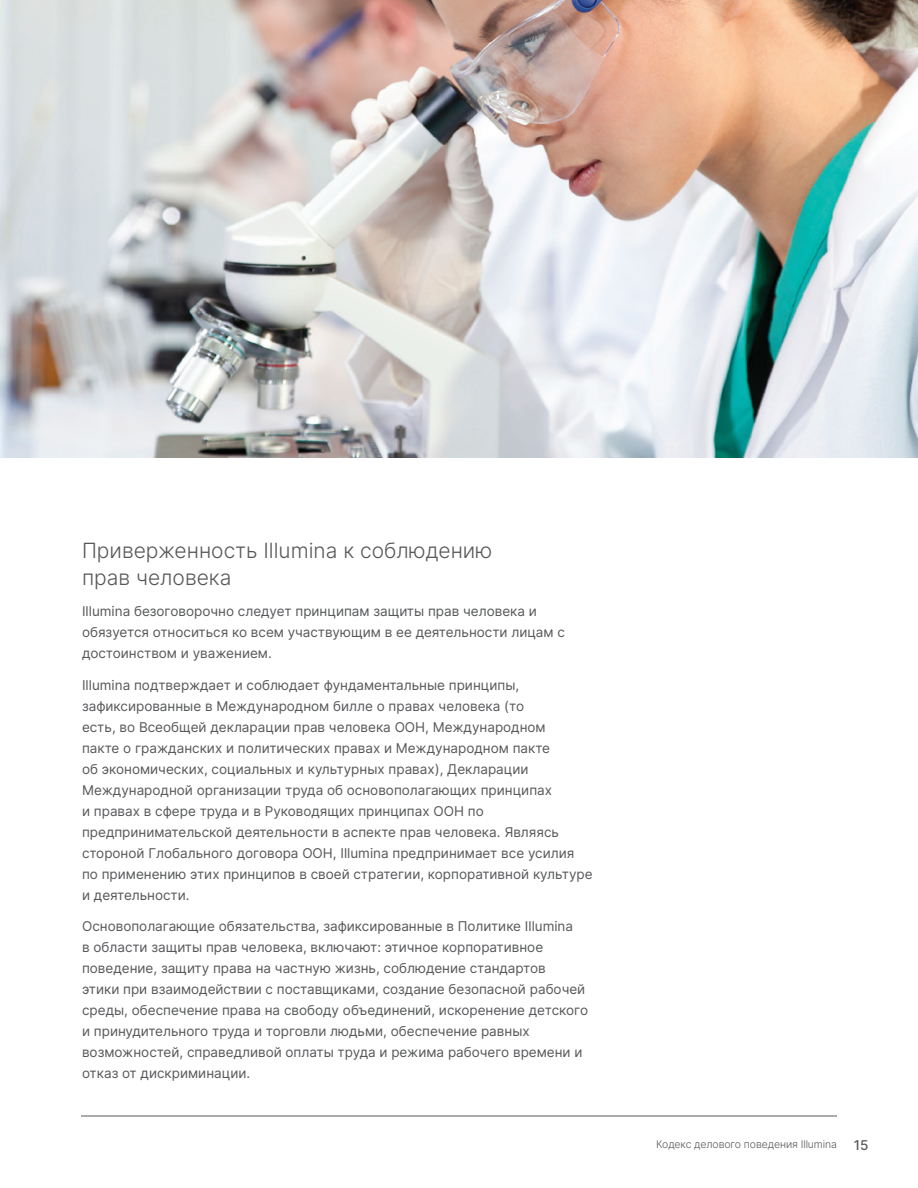
<style>
.page{position:relative;width:918px;height:1188px;background:#fff}
.page>*{position:absolute;margin:0;border:0;box-sizing:border-box;transform-origin:0 0}
.t1{font:21px/27px "Inter";color:#57585a}
.t2{font:13.5px/21px "Inter";color:#57585a}
.t3{font:10.5px "Inter";letter-spacing:-.01em;color:#57585a}
</style>
<div class="page">
<hr style="left:81px;top:1116px;width:756px;height:1px;background:#57585a">
<img style="left:0;top:0;width:918px;height:458px">
<h1 class="t1" style="left:82px;top:537px;width:412px">Приверженность Illumina к соблюдению прав человека</h1>
<p class="t2" style="left:82px;top:601px;width:484px">Illumina безоговорочно следует принципам защиты прав человека и обязуется относиться ко всем участвующим в ее деятельности лицам с достоинством и уважением.</p>
<p class="t2" style="left:82px;top:674px;width:512px">Illumina подтверждает и соблюдает фундаментальные принципы, зафиксированные в Международном билле о правах человека (то<br>есть, во Всеобщей декларации прав человека ООН, Международном<br>пакте о гражданских и политических правах и Международном пакте<br>об экономических, социальных и культурных правах), Декларации Международной организации труда об основополагающих принципах<br>и правах в сфере труда и в Руководящих принципах ООН по предпринимательской деятельности в аспекте прав человека. Являясь стороной Глобального договора ООН, Illumina предпринимает все усилия по применению этих принципов в своей стратегии, корпоративной культуре и деятельности.</p>
<p class="t2" style="left:82px;top:915px;width:508px">Основополагающие обязательства, зафиксированные в Политике Illumina<br>в области защиты прав человека, включают: этичное корпоративное поведение, защиту права на частную жизнь, соблюдение стандартов<br>этики при взаимодействии с поставщиками, создание безопасной рабочей среды, обеспечение права на свободу объединений, искоренение детского и принудительного труда и торговли людьми, обеспечение равных возможностей, справедливой оплаты труда и режима рабочего времени и отказ от дискриминации.</p>
<p class="t3" style="left:656px;top:1137px;width:182px">Кодекс делового поведения Illumina</p>
<p class="t2" style="left:854px;top:1134px;width:16px">15</p>
</div>
